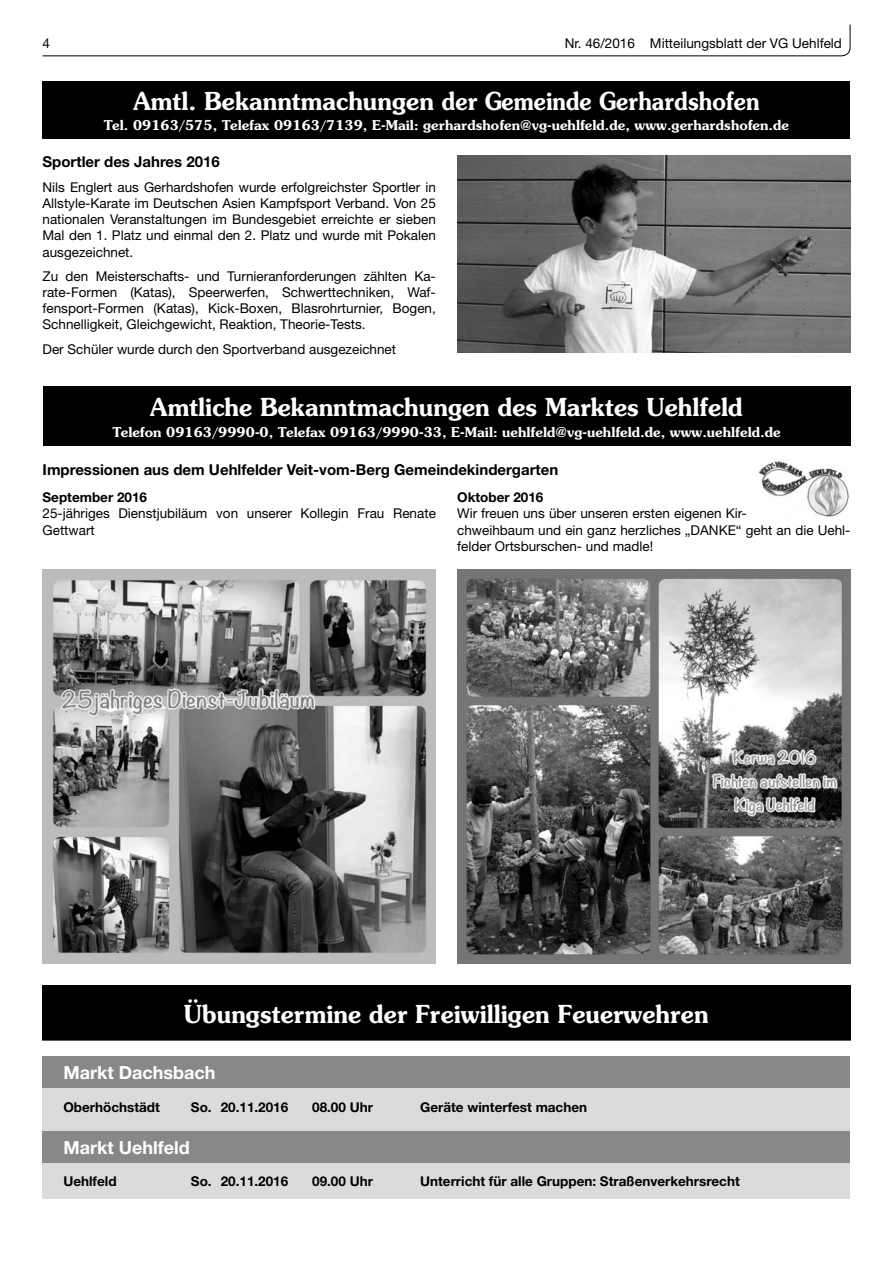
<style>
.page{position:relative;width:893px;height:1263px;background:#fff}
.page>*{position:absolute;margin:0;border:0;box-sizing:border-box;transform-origin:0 0}
.t1{font:600 24.75px "Souvenir";color:#fff;scale:.95 1}
.t2{font:700 18px "Helvetica Neue";color:#fff}
.t3{font:700 15px "Helvetica Neue";color:#000}
.t4{font:13.5px/16.2px "Helvetica Neue";color:#000;text-align:justify}
.t5{font:600 13.5px "Souvenir";color:#fff}
.t6{font:700 13.5px "Helvetica Neue";color:#000}
</style>
<div class="page">
<svg style="left:42px;top:24px;width:809px;height:33px"></svg>
<div style="left:43px;top:81px;width:807px;height:58px;background:#000"></div>
<div style="left:43px;top:387px;width:807px;height:59px;background:#000"></div>
<img style="left:457px;top:156px;width:393px;height:196px">
<img style="left:43px;top:570px;width:393px;height:393px">
<img style="left:457px;top:570px;width:393px;height:393px">
<img style="left:758px;top:461px;width:91px;height:56px">
<div style="left:42px;top:1057px;width:808px;height:142px;background:#dbdbdb"></div>
<div style="left:42px;top:1057px;width:808px;height:31px;background:#888"></div>
<div style="left:42px;top:1131px;width:808px;height:31px;background:#888"></div>
<div style="left:43px;top:985px;width:807px;height:55px;background:#000"></div>
<p class="t4" style="left:43px;top:36px;width:9px">4</p>
<p class="t4" style="left:565px;top:36px;width:279px">Nr. 46/2016 Mitteilungsblatt der VG Uehlfeld</p>
<h1 class="t1" style="left:133px;top:91px;width:660px">Amtl. Bekanntmachungen der Gemeinde Gerhardshofen</h1>
<p class="t5" style="left:104px;top:120px;width:687px">Tel. 09163/575, Telefax 09163/7139, E-Mail: gerhardshofen@vg-uehlfeld.de, www.gerhardshofen.de</p>
<p class="t3" style="left:43px;top:157px;width:179px">Sportler des Jahres 2016</p>
<p class="t4" style="left:43px;top:180px;width:395px">Nils Englert aus Gerhardshofen wurde erfolgreichster Sportler in Allstyle-Karate im Deutschen Asien Kampfsport Verband. Von 25 nationalen Veranstaltungen im Bundesgebiet erreichte er sieben Mal den 1. Platz und einmal den 2. Platz und wurde mit Pokalen ausgezeichnet.</p>
<p class="t4" style="left:43px;top:269px;width:395px">Zu den Meisterschafts- und Turnieranforderungen zählten Ka&shy;rate-Formen (Katas), Speerwerfen, Schwerttechniken, Waf&shy;fensport-Formen (Katas), Kick-Boxen, Blasrohrturnier, Bogen, Schnelligkeit, Gleichgewicht, Reaktion, Theorie-Tests.</p>
<p class="t4" style="left:43px;top:342px;width:355px">Der Schüler wurde durch den Sportverband ausgezeichnet</p>
<h1 class="t1" style="left:150px;top:397px;width:625px">Amtliche Bekanntmachungen des Marktes Uehlfeld</h1>
<p class="t5" style="left:113px;top:426px;width:670px">Telefon 09163/9990-0, Telefax 09163/9990-33, E-Mail: uehlfeld@vg-uehlfeld.de, www.uehlfeld.de</p>
<p class="t3" style="left:43px;top:464px;width:517px">Impressionen aus dem Uehlfelder Veit-vom-Berg Gemeindekindergarten</p>
<p class="t6" style="left:43px;top:492px;width:106px">September 2016</p>
<p class="t4" style="left:43px;top:507px;width:395px">25-jähriges Dienstjubiläum von unserer Kollegin Frau Renate<br>Gettwart</p>
<p class="t6" style="left:457px;top:492px;width:88px">Oktober 2016</p>
<p class="t4" style="left:457px;top:507px;width:395px;text-align:left">Wir freuen uns über unseren ersten eigenen Kir-<br>chweihbaum und ein ganz herzliches „DANKE“ geht an die Uehl&shy;felder Ortsburschen- und madle!</p>
<h1 class="t1" style="left:184px;top:1004px;width:553px">Übungstermine der Freiwilligen Feuerwehren</h1>
<h2 class="t2" style="left:63px;top:1066px;width:154px">Markt Dachsbach</h2>
<p class="t6" style="left:63px;top:1102px;width:98px">Oberhöchstädt</p>
<p class="t6" style="left:191px;top:1102px;width:99px">So. 20.11.2016</p>
<p class="t6" style="left:312px;top:1102px;width:62px">08.00 Uhr</p>
<p class="t6" style="left:420px;top:1102px;width:168px">Geräte winterfest machen</p>
<h2 class="t2" style="left:63px;top:1141px;width:128px">Markt Uehlfeld</h2>
<p class="t6" style="left:63px;top:1177px;width:55px">Uehlfeld</p>
<p class="t6" style="left:191px;top:1177px;width:99px">So. 20.11.2016</p>
<p class="t6" style="left:312px;top:1177px;width:62px">09.00 Uhr</p>
<p class="t6" style="left:420px;top:1177px;width:321px">Unterricht für alle Gruppen: Straßenverkehrsrecht</p>
</div>
